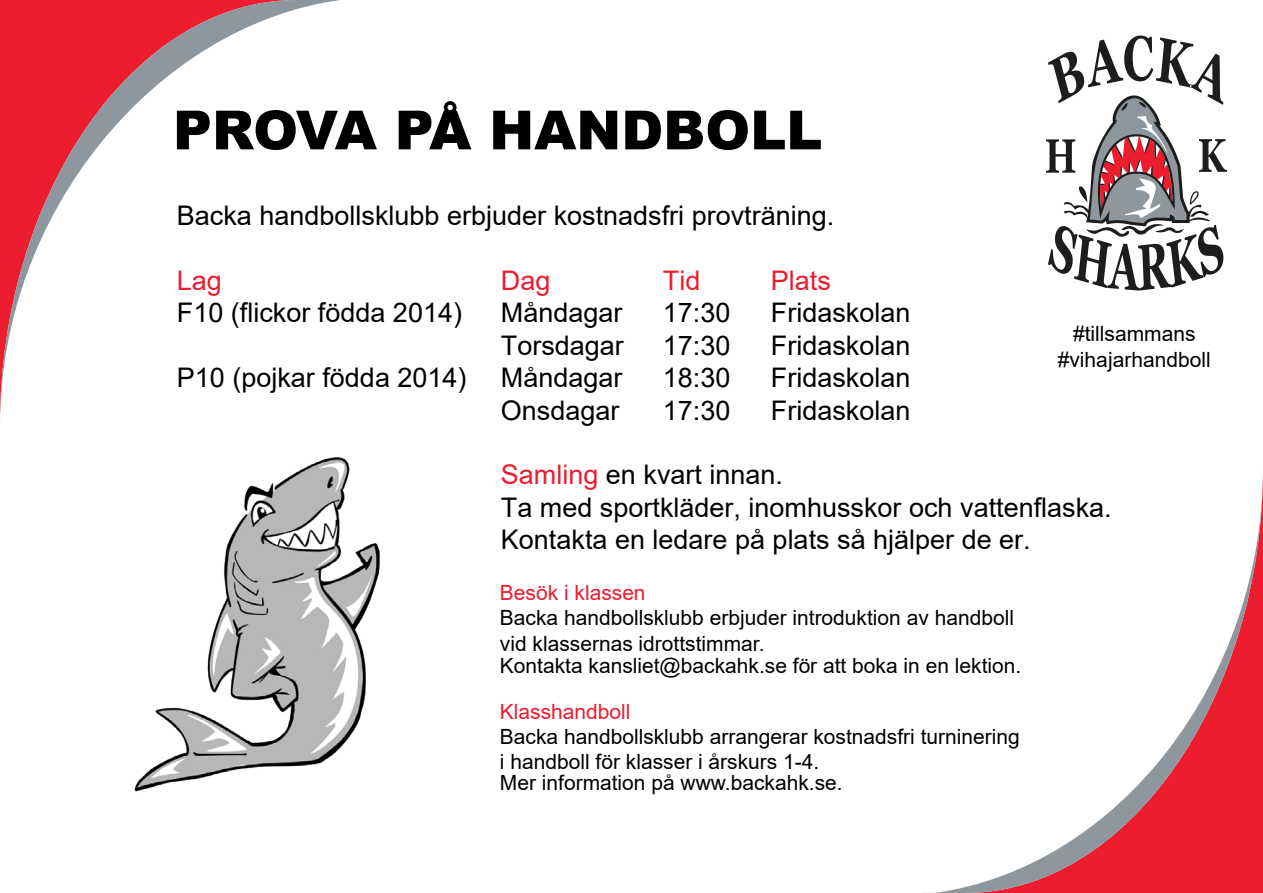
<style>
.page{position:relative;width:1263px;height:893px;background:#fff}
.page>*{position:absolute;margin:0;border:0;box-sizing:border-box;transform-origin:0 0}
.t1{font:900 54px "Arial";color:#000}
.t2{font:27px/32.4px "Arial";color:#000}
.t3{font:27px "Arial";color:#ed1c2e}
.t4{font:21px/25.2px "Arial";color:#000}
.t5{font:21px "Arial";color:#ed1c2e}
.s1{color:#ed1c2e}
</style>
<div class="page">
<svg style="left:923px;top:475px;width:340px;height:418px"></svg>
<svg style="left:0;top:0;width:340px;height:418px"></svg>
<svg style="left:1046px;top:36px;width:181px;height:255px"></svg>
<img style="left:134px;top:457px;width:246px;height:335px">
<h1 class="t1" style="left:173px;top:91px;width:651px">PROVA PÅ HANDBOLL</h1>
<p class="t2" style="left:177px;top:199px;width:659px">Backa handbollsklubb erbjuder kostnadsfri provträning.</p>
<p class="t3" style="left:177px;top:262px;width:47px">Lag</p>
<p class="t3" style="left:501px;top:262px;width:51px">Dag</p>
<p class="t3" style="left:663px;top:262px;width:39px">Tid</p>
<p class="t3" style="left:771px;top:262px;width:62px">Plats</p>
<p class="t2" style="left:177px;top:297px;width:287px">F10 (flickor födda 2014)</p>
<p class="t2" style="left:501px;top:297px;width:123px">Måndagar</p>
<p class="t2" style="left:663px;top:297px;width:69px">17:30</p>
<p class="t2" style="left:771px;top:297px;width:141px">Fridaskolan</p>
<p class="t2" style="left:501px;top:329px;width:125px">Torsdagar</p>
<p class="t2" style="left:663px;top:329px;width:69px">17:30</p>
<p class="t2" style="left:771px;top:329px;width:141px">Fridaskolan</p>
<p class="t2" style="left:177px;top:361px;width:291px">P10 (pojkar födda 2014)</p>
<p class="t2" style="left:501px;top:361px;width:123px">Måndagar</p>
<p class="t2" style="left:663px;top:361px;width:69px">18:30</p>
<p class="t2" style="left:771px;top:361px;width:141px">Fridaskolan</p>
<p class="t2" style="left:501px;top:394px;width:120px">Onsdagar</p>
<p class="t2" style="left:663px;top:394px;width:69px">17:30</p>
<p class="t2" style="left:771px;top:394px;width:141px">Fridaskolan</p>
<p class="t2" style="left:501px;top:459px;width:612px"><span class="s1">Samling</span> en kvart innan.<br>Ta med sportkläder, inomhusskor och vattenflaska.<br>Kontakta en ledare på plats så hjälper de er.</p>
<p class="t5" style="left:500px;top:578px;width:147px">Besök i klassen</p>
<p class="t4" style="left:500px;top:605px;width:516px">Backa handbollsklubb erbjuder introduktion av handboll vid klassernas idrottstimmar.</p>
<p class="t4" style="left:500px;top:653px;width:523px">Kontakta kansliet@backahk.se för att boka in en lektion.</p>
<p class="t5" style="left:500px;top:697px;width:132px">Klasshandboll</p>
<p class="t4" style="left:500px;top:724px;width:521px">Backa handbollsklubb arrangerar kostnadsfri turninering i handboll för klasser i årskurs 1-4.</p>
<p class="t4" style="left:500px;top:770px;width:344px">Mer information på www.backahk.se.</p>
<p class="t4" style="left:1058px;top:321px;width:154px;text-align:center">#tillsammans #vihajarhandboll</p>
</div>
